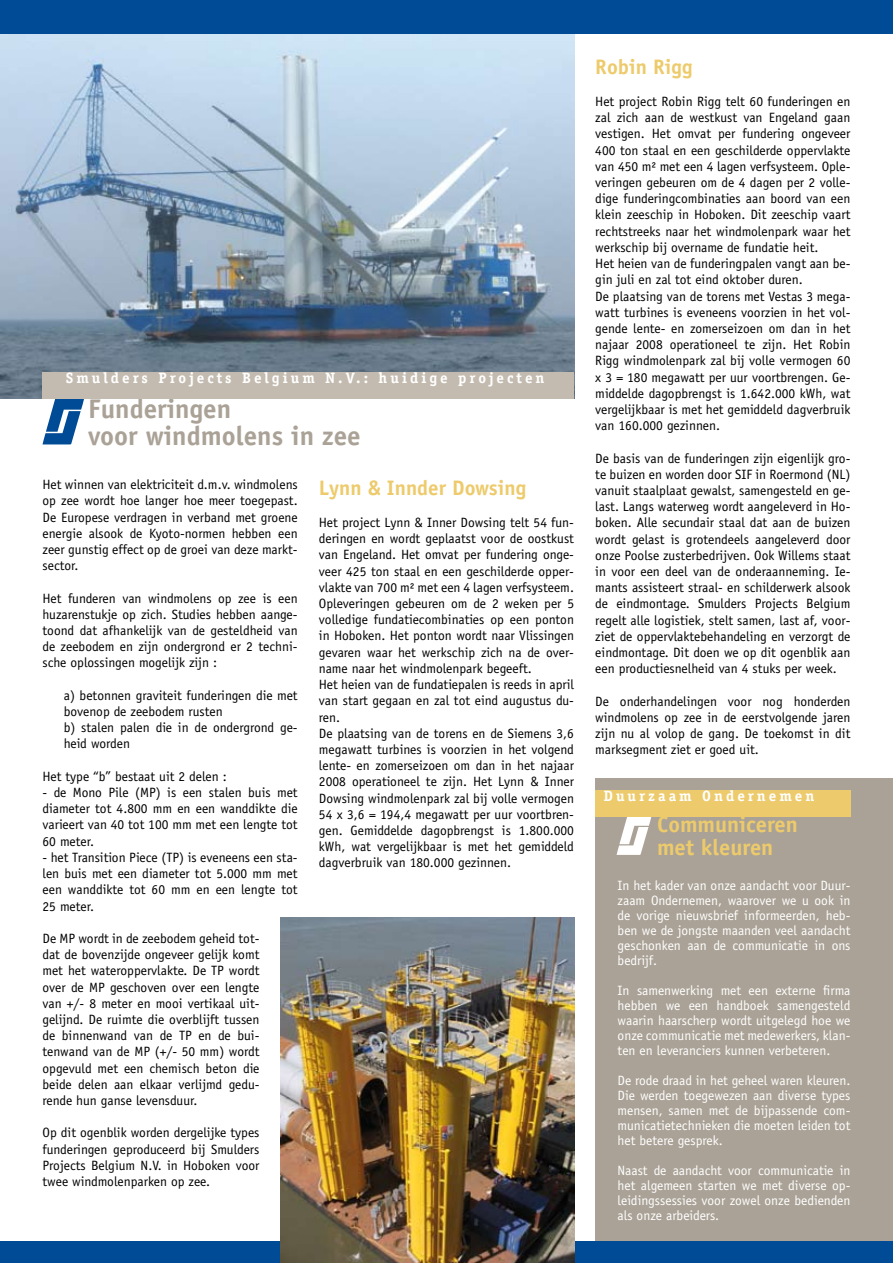
<style>
.page{position:relative;width:893px;height:1263px;background:#fff}
.page>*{position:absolute;margin:0;border:0;box-sizing:border-box;transform-origin:0 0}
.t1{font:700 27px/27px "Officina Sans Std";color:#aaa296}
.t2{font:700 22.5px/22.5px "Officina Sans Std";color:#edcb6c}
.t3{font:700 21px "Officina Sans Std";color:#edcb6c}
.t4{font:700 15px "Officina Serif Std";letter-spacing:.2em;color:#fff}
.t5{font:13.5px/16.2px "Officina Sans Std";color:#000;text-align:justify}
.t6{font:13.5px/15px "Officina Sans Std";color:#fff;text-align:justify}
</style>
<div class="page">
<img style="left:0;top:34px;width:574px;height:364px">
<div style="left:595px;top:778px;width:298px;height:485px;background:#aaa296"></div>
<div style="left:0;top:0;width:893px;height:34px;background:#004b95"></div>
<div style="left:0;top:1242px;width:893px;height:21px;background:#004b95"></div>
<svg style="left:43px;top:398px;width:41px;height:46px"></svg>
<svg style="left:617px;top:816px;width:34px;height:39px"></svg>
<img style="left:281px;top:917px;width:293px;height:346px">
<div style="left:43px;top:372px;width:531px;height:26px;background:#c3bbaf"></div>
<div style="left:595px;top:790px;width:255px;height:26px;background:#edcb6c"></div>
<p class="t4" style="left:66px;top:369px;width:480px">Smulders Projects Belgium N.V.: huidige projecten</p>
<h1 class="t1" style="left:88px;top:395px;width:274px">Funderingen<br>voor windmolens in zee</h1>
<p class="t5" style="left:43px;top:477px;width:257px">Het winnen van elektriciteit d.m.v. windmolens op zee wordt hoe langer hoe meer toegepast.<br>De Europese verdragen in verband met groene energie alsook de Kyoto-normen hebben een zeer gunstig effect op de groei van deze markt&shy;sector.</p>
<p class="t5" style="left:43px;top:590px;width:257px">Het funderen van windmolens op zee is een huzarenstukje op zich. Studies hebben aange&shy;toond dat afhankelijk van de gesteldheid van de zeebodem en zijn ondergrond er 2 techni&shy;sche oplossingen mogelijk zijn :</p>
<p class="t5" style="left:64px;top:687px;width:235px;text-align:left">a) betonnen graviteit funderingen die met bovenop de zeebodem rusten<br>b) stalen palen die in de ondergrond ge&shy;heid worden</p>
<p class="t5" style="left:43px;top:768px;width:186px">Het type “b” bestaat uit 2 delen :</p>
<p class="t5" style="left:43px;top:784px;width:257px">- de Mono Pile (MP) is een stalen buis met diameter tot 4.800 mm en een wanddikte die varieert van 40 tot 100 mm met een lengte tot 60 meter.</p>
<p class="t5" style="left:43px;top:849px;width:257px">- het Transition Piece (TP) is eveneens een sta&shy;len buis met een diameter tot 5.000 mm met een wanddikte tot 60 mm en een lengte tot 25 meter.</p>
<p class="t5" style="left:43px;top:930px;width:218px">De MP wordt in de zeebodem geheid tot&shy;dat de bovenzijde ongeveer gelijk komt met het wateroppervlakte. De TP wordt over de MP geschoven over een lengte van +/- 8 meter en mooi vertikaal uit&shy;gelijnd. De ruimte die overblijft tussen de binnenwand van de TP en de bui&shy;tenwand van de MP (+/- 50 mm) wordt opgevuld met een chemisch beton die beide delen aan elkaar verlijmd gedu&shy;rende hun ganse levensduur.</p>
<p class="t5" style="left:43px;top:1125px;width:218px">Op dit ogenblik worden dergelijke types funderingen geproduceerd bij Smulders Projects Belgium N.V. in Hoboken voor twee windmolenparken op zee.</p>
<h3 class="t3" style="left:319px;top:474px;width:209px">Lynn &amp; Innder Dowsing</h3>
<p class="t5" style="left:319px;top:514px;width:257px;text-align:left">Het project Lynn &amp; Inner Dowsing telt 54 fun&shy;deringen en wordt geplaatst voor de oostkust van Engeland. Het omvat per fundering onge&shy;veer 425 ton staal en een geschilderde opper&shy;vlakte van 700 m² met een 4 lagen verfsysteem.<br>Opleveringen gebeuren om de 2 weken per 5 volledige fundatiecombinaties op een ponton in Hoboken. Het ponton wordt naar Vlissingen gevaren waar het werkschip zich na de over&shy;name naar het windmolenpark begeeft.<br>Het heien van de fundatiepalen is reeds in april van start gegaan en zal tot eind augustus du&shy;ren.<br>De plaatsing van de torens en de Siemens 3,6 megawatt turbines is voorzien in het volgend lente- en zomerseizoen om dan in het najaar 2008 operationeel te zijn. Het Lynn &amp; Inner Dowsing windmolenpark zal bij volle vermogen 54 x 3,6 = 194,4 megawatt per uur voortbren&shy;gen. Gemiddelde dagopbrengst is 1.800.000 kWh, wat vergelijkbaar is met het gemiddeld dagverbruik van 180.000 gezinnen.</p>
<h3 class="t3" style="left:595px;top:53px;width:99px">Robin Rigg</h3>
<p class="t5" style="left:595px;top:93px;width:257px;text-align:left">Het project Robin Rigg telt 60 funderingen en zal zich aan de westkust van Engeland gaan vestigen. Het omvat per fundering ongeveer 400 ton staal en een geschilderde oppervlakte van 450 m² met een 4 lagen verfsysteem. Ople&shy;veringen gebeuren om de 4 dagen per 2 volle&shy;dige funderingcombinaties aan boord van een klein zeeschip in Hoboken. Dit zeeschip vaart rechtstreeks naar het windmolenpark waar het werkschip bij overname de fundatie heit.<br>Het heien van de funderingpalen vangt aan be&shy;gin juli en zal tot eind oktober duren.<br>De plaatsing van de torens met Vestas 3 mega&shy;watt turbines is eveneens voorzien in het vol&shy;gende lente- en zomerseizoen om dan in het najaar 2008 operationeel te zijn. Het Robin Rigg windmolenpark zal bij volle vermogen 60 x 3 = 180 megawatt per uur voortbrengen. Ge&shy;middelde dagopbrengst is 1.642.000 kWh, wat vergelijkbaar is met het gemiddeld dagverbruik van 160.000 gezinnen.</p>
<p class="t5" style="left:595px;top:450px;width:257px">De basis van de funderingen zijn eigenlijk gro&shy;te buizen en worden door SIF in Roermond (NL) vanuit staalplaat gewalst, samengesteld en ge&shy;last. Langs waterweg wordt aangeleverd in Ho&shy;boken. Alle secundair staal dat aan de buizen wordt gelast is grotendeels aangeleverd door onze Poolse zusterbedrijven. Ook Willems staat in voor een deel van de onderaanneming. Ie&shy;mants assisteert straal- en schilderwerk alsook de eindmontage. Smulders Projects Belgium regelt alle logistiek, stelt samen, last af, voor&shy;ziet de oppervlaktebehandeling en verzorgt de eindmontage. Dit doen we op dit ogenblik aan een productiesnelheid van 4 stuks per week.</p>
<p class="t5" style="left:595px;top:693px;width:257px">De onderhandelingen voor nog honderden windmolens op zee in de eerstvolgende jaren zijn nu al volop de gang. De toekomst in dit marksegment ziet er goed uit.</p>
<p class="t4" style="left:604px;top:786px;width:212px">Duurzaam Ondernemen</p>
<h2 class="t2" style="left:657px;top:813px;width:142px">Communiceren met kleuren</h2>
<p class="t6" style="left:618px;top:878px;width:234px">In het kader van onze aandacht voor Duur&shy;zaam Ondernemen, waarover we u ook in de vorige nieuwsbrief informeerden, heb&shy;ben we de jongste maanden veel aandacht geschonken aan de communicatie in ons bedrijf.</p>
<p class="t6" style="left:618px;top:983px;width:234px">In samenwerking met een externe firma hebben we een handboek samengesteld waarin haarscherp wordt uitgelegd hoe we onze communicatie met medewerkers, klan&shy;ten en leveranciers kunnen verbeteren.</p>
<p class="t6" style="left:618px;top:1073px;width:234px">De rode draad in het geheel waren kleuren.<br>Die werden toegewezen aan diverse types mensen, samen met de bijpassende com&shy;municatietechnieken die moeten leiden tot het betere gesprek.</p>
<p class="t6" style="left:618px;top:1163px;width:234px">Naast de aandacht voor communicatie in het algemeen starten we met diverse op&shy;leidingssessies voor zowel onze bedienden als onze arbeiders.</p>
</div>
